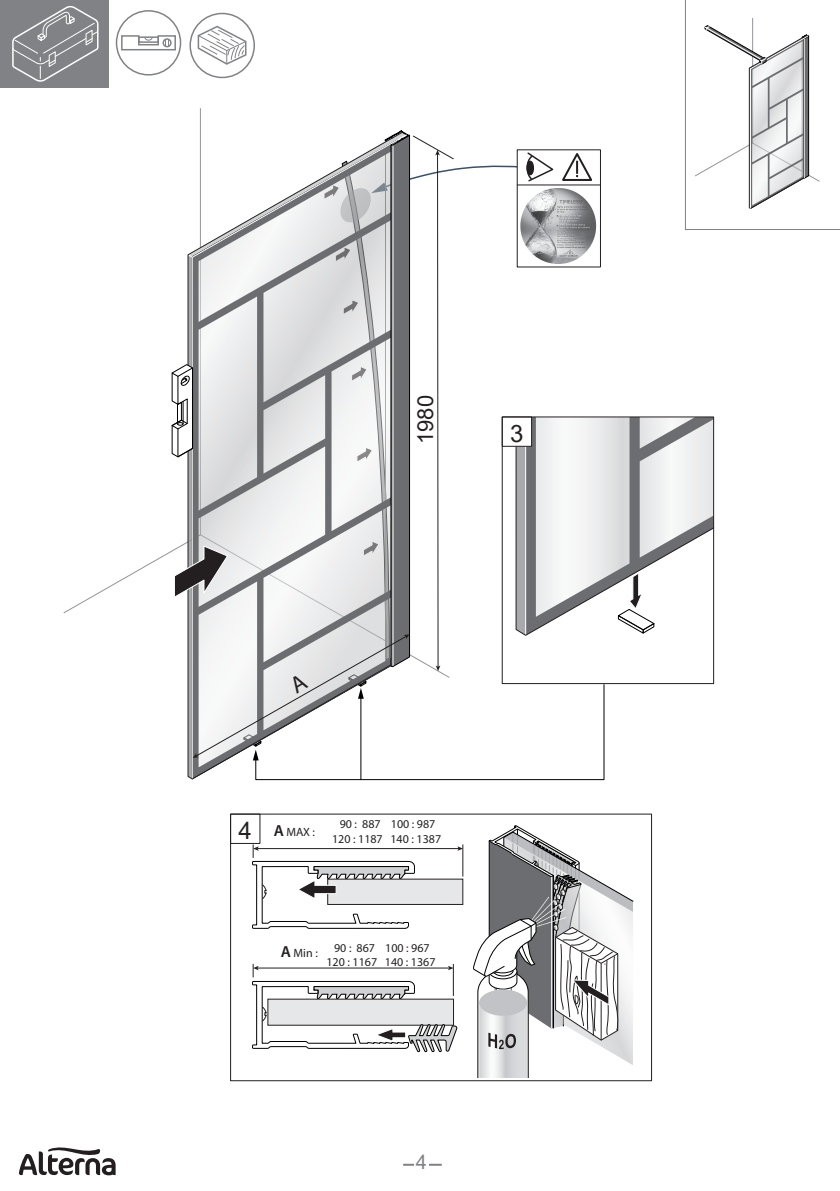
<style>
.page{position:relative;width:840px;height:1191px;background:#fff}
.page>*{position:absolute;margin:0;border:0;box-sizing:border-box;transform-origin:0 0}
.t1{font:24px "Arial";color:#231f20}
.t2{font:22px "Arial";color:#231f20}
.t3{font:20px "Arial";color:#808285}
.t4{font:12px/14.4px "Myriad Pro";color:#231f20;text-align:center}
.s1{font-weight:600;font-size:16px}
</style>
<div class="page">
<hr style="left:403px;top:1163px;width:38px;height:2px;background:#808285">
<div style="left:414px;top:1158px;width:14px;height:13px;background:#fff"></div>
<div style="left:0;top:0;width:108px;height:88px;background:#808285"></div>
<div style="left:116px;top:10px;width:65px;height:66px;border:2px solid #808285;border-radius:50%"></div>
<svg style="left:121px;top:35px;width:55px;height:16px"></svg>
<div style="left:189px;top:13px;width:66px;height:65px;border:2px solid #808285;border-radius:50%"></div>
<svg style="left:197px;top:25px;width:50px;height:41px"></svg>
<div style="left:230px;top:813px;width:421px;height:268px;border:1px solid #231f20"></div>
<svg style="left:12px;top:6px;width:87px;height:76px"></svg>
<svg style="left:604px;top:416px;width:110px;height:220px"></svg>
<div style="left:327px;top:878px;width:136px;height:27px;background:#e6e7e9;border:1px solid #231f20"></div>
<div style="left:230px;top:813px;width:30px;height:31px;border:1px solid #231f20"></div>
<svg style="left:473px;top:825px;width:160px;height:253px"></svg>
<hr style="left:551px;top:877px;width:1px;height:151px;background:#fff">
<hr style="left:200px;top:108px;width:1px;height:427px;background:#939598">
<svg style="left:685px;top:0;width:154px;height:230px"></svg>
<hr style="left:749px;top:69px;width:1px;height:139px;background:#fff">
<hr style="left:257px;top:848px;width:201px;height:1px;background:#231f20">
<svg style="left:457px;top:846px;width:5px;height:5px"></svg>
<hr style="left:462px;top:844px;width:1px;height:32px;background:#231f20">
<svg style="left:252px;top:844px;width:162px;height:85px"></svg>
<svg style="left:252px;top:964px;width:205px;height:89px"></svg>
<svg style="left:19px;top:1147px;width:96px;height:28px"></svg>
<svg style="left:63px;top:130px;width:541px;height:650px"></svg>
<h2 class="t2" style="left:410px;top:444px;width:50px;rotate:-90deg">1980</h2>
<h1 class="t1" style="left:510px;top:416px;width:15px">3</h1>
<h1 class="t1" style="left:238px;top:813px;width:15px">4</h1>
<p class="t4" style="left:273px;top:824px;width:43px"><span class="s1">A</span> MAX :</p>
<p class="t4" style="left:332px;top:817px;width:110px">90 : 887 100 : 987<br>120 : 1187 140 : 1387</p>
<p class="t4" style="left:280px;top:945px;width:39px"><span class="s1">A</span> Min :</p>
<p class="t4" style="left:326px;top:940px;width:110px">90 : 867 100 : 967<br>120 : 1167 140 : 1367</p>
<h3 class="t3" style="left:415px;top:1148px;width:13px">4</h3>
</div>
